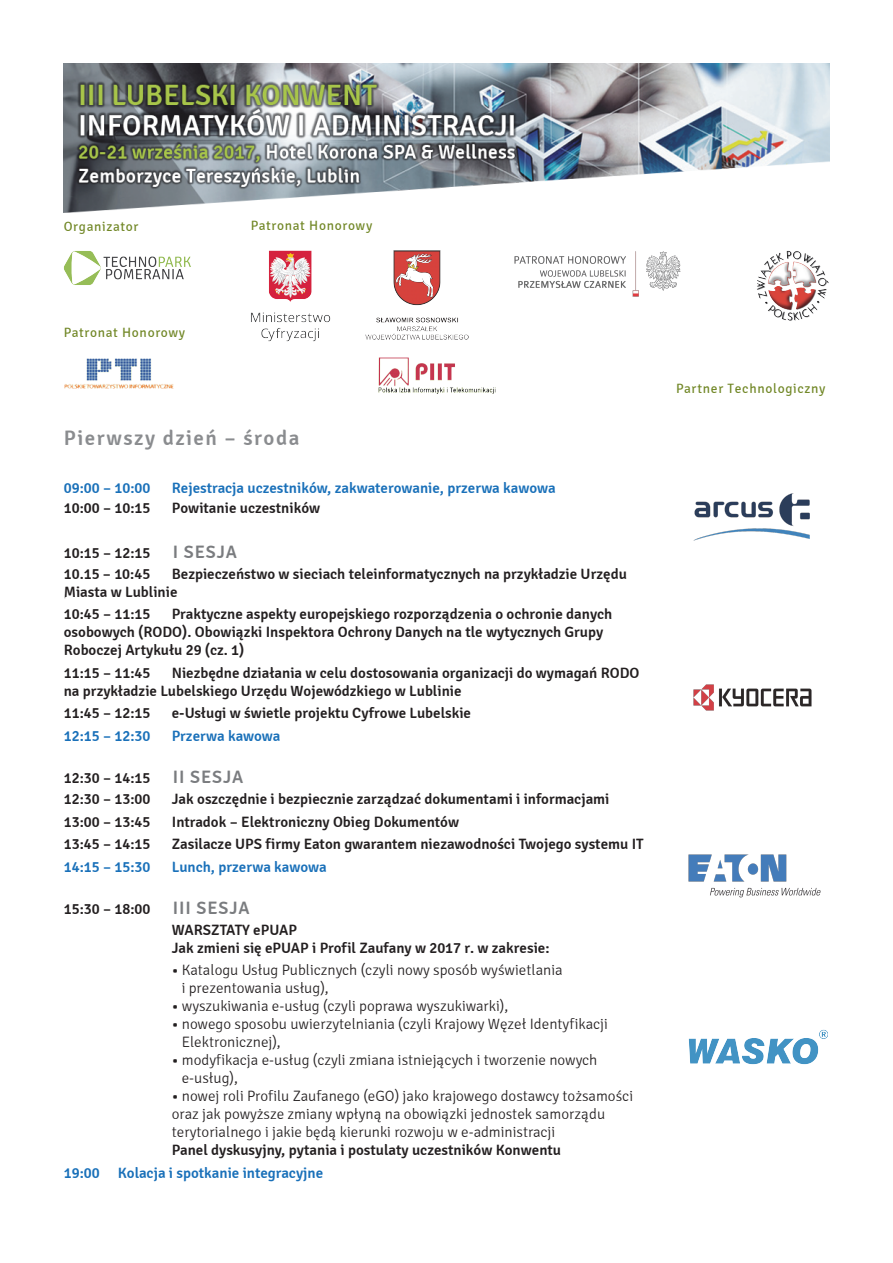
<style>
.page{position:relative;width:893px;height:1263px;background:#fff}
.page>*{position:absolute;margin:0;border:0;box-sizing:border-box;transform-origin:0 0}
.t1{font:600 21px "Signika Negative";letter-spacing:.07em;color:#8a8c8f}
.t2{font:600 15px/18px "Signika Negative";color:#231f20}
.t3{font:300 15px/18px "Signika Negative";color:#231f20}
.t4{font:600 15px "Signika Negative";color:#1970b9}
.t5{font:13.5px "Signika Negative";letter-spacing:.05em;color:#718726}
.s1{font-size:18px;color:#7a7c7f}
.s2{font-weight:600}
</style>
<div class="page">
<img style="left:64px;top:64px;width:765px;height:149px">
<img style="left:64px;top:251px;width:127px;height:34px">
<img style="left:251px;top:251px;width:79px;height:90px">
<img style="left:694px;top:493px;width:116px;height:47px">
<img style="left:693px;top:685px;width:118px;height:25px">
<img style="left:757px;top:251px;width:72px;height:70px">
<img style="left:64px;top:358px;width:110px;height:31px">
<img style="left:378px;top:357px;width:118px;height:36px">
<img style="left:689px;top:855px;width:132px;height:43px">
<img style="left:689px;top:1029px;width:138px;height:35px">
<img style="left:514px;top:251px;width:166px;height:46px">
<img style="left:366px;top:251px;width:103px;height:89px">
<p class="t5" style="left:64px;top:218px;width:76px">Organizator</p>
<p class="t5" style="left:251px;top:218px;width:123px">Patronat Honorowy</p>
<p class="t5" style="left:64px;top:325px;width:123px">Patronat Honorowy</p>
<h1 class="t1" style="left:64px;top:426px;width:237px">Pierwszy dzień – środa</h1>
<p class="t4" style="left:64px;top:479px;width:88px">09:00 – 10:00</p>
<p class="t4" style="left:172px;top:479px;width:385px">Rejestracja uczestników, zakwaterowanie, przerwa kawowa</p>
<p class="t2" style="left:64px;top:499px;width:88px">10:00 – 10:15</p>
<p class="t2" style="left:172px;top:499px;width:150px">Powitanie uczestników</p>
<p class="t2" style="left:64px;top:543px;width:175px;line-height:21px">10:15 – 12:15 <span class="s1">I SESJA<br></span>10.15 – 10:45</p>
<p class="t2" style="left:64px;top:565px;width:565px;text-indent:108px">Bezpieczeństwo w sieciach teleinformatycznych na przykładzie Urzędu<br>Miasta w Lublinie</p>
<p class="t2" style="left:64px;top:606px;width:88px">10:45 – 11:15</p>
<p class="t2" style="left:64px;top:606px;width:550px;text-indent:108px">Praktyczne aspekty europejskiego rozporządzenia o ochronie danych osobowych (RODO). Obowiązki Inspektora Ochrony Danych na tle wytycznych Grupy<br>Roboczej Artykułu 29 (cz. 1)</p>
<p class="t2" style="left:64px;top:664px;width:88px">11:15 – 11:45</p>
<p class="t2" style="left:64px;top:664px;width:577px;text-indent:108px">Niezbędne działania w celu dostosowania organizacji do wymagań RODO na przykładzie Lubelskiego Urzędu Wojewódzkiego w Lublinie</p>
<p class="t2" style="left:64px;top:705px;width:88px">11:45 – 12:15</p>
<p class="t2" style="left:172px;top:705px;width:301px">e-Usługi w świetle projektu Cyfrowe Lubelskie</p>
<p class="t4" style="left:64px;top:727px;width:88px">12:15 – 12:30</p>
<p class="t4" style="left:172px;top:727px;width:110px">Przerwa kawowa</p>
<p class="t2" style="left:64px;top:768px;width:181px;line-height:21px">12:30 – 14:15 <span class="s1">II SESJA<br></span>12:30 – 13:00</p>
<p class="t2" style="left:172px;top:790px;width:439px">Jak oszczędnie i bezpiecznie zarządzać dokumentami i informacjami</p>
<p class="t2" style="left:64px;top:813px;width:88px">13:00 – 13:45</p>
<p class="t2" style="left:172px;top:813px;width:289px">Intradok – Elektroniczny Obieg Dokumentów</p>
<p class="t2" style="left:64px;top:835px;width:88px">13:45 – 14:15</p>
<p class="t2" style="left:172px;top:835px;width:473px">Zasilacze UPS firmy Eaton gwarantem niezawodności Twojego systemu IT</p>
<p class="t4" style="left:64px;top:858px;width:88px">14:15 – 15:30</p>
<p class="t4" style="left:172px;top:858px;width:156px">Lunch, przerwa kawowa</p>
<p class="t2" style="left:172px;top:899px;width:127px;line-height:21px;text-indent:-108px">15:30 – 18:00 <span class="s1">III SESJA<br></span>WARSZTATY ePUAP</p>
<p class="t2" style="left:172px;top:939px;width:379px">Jak zmieni się ePUAP i Profil Zaufany w 2017 r. w zakresie:</p>
<p class="t3" style="left:182px;top:962px;width:383px;text-indent:-10px"><span class="s2">•</span> Katalogu Usług Publicznych (czyli nowy sposób wyświetlania i prezentowania usług),</p>
<p class="t3" style="left:172px;top:998px;width:338px"><span class="s2">•</span> wyszukiwania e-usług (czyli poprawa wyszukiwarki),</p>
<p class="t3" style="left:182px;top:1016px;width:428px;text-indent:-10px"><span class="s2">•</span> nowego sposobu uwierzytelniania (czyli Krajowy Węzeł Identyfikacji<br>Elektronicznej),</p>
<p class="t3" style="left:182px;top:1052px;width:417px;text-indent:-10px"><span class="s2">•</span> modyfikacja e-usług (czyli zmiana istniejących i tworzenie nowych e-usług),</p>
<p class="t3" style="left:172px;top:1088px;width:463px"><span class="s2">•</span> nowej roli Profilu Zaufanego (eGO) jako krajowego dostawcy tożsamości oraz jak powyższe zmiany wpłyną na obowiązki jednostek samorządu terytorialnego i jakie będą kierunki rozwoju w e-administracji</p>
<p class="t2" style="left:172px;top:1142px;width:391px">Panel dyskusyjny, pytania i postulaty uczestników Konwentu</p>
<p class="t4" style="left:64px;top:1164px;width:261px">19:00 Kolacja i spotkanie integracyjne</p>
<p class="t5" style="left:676px;top:380px;width:151px">Partner Technologiczny</p>
</div>
